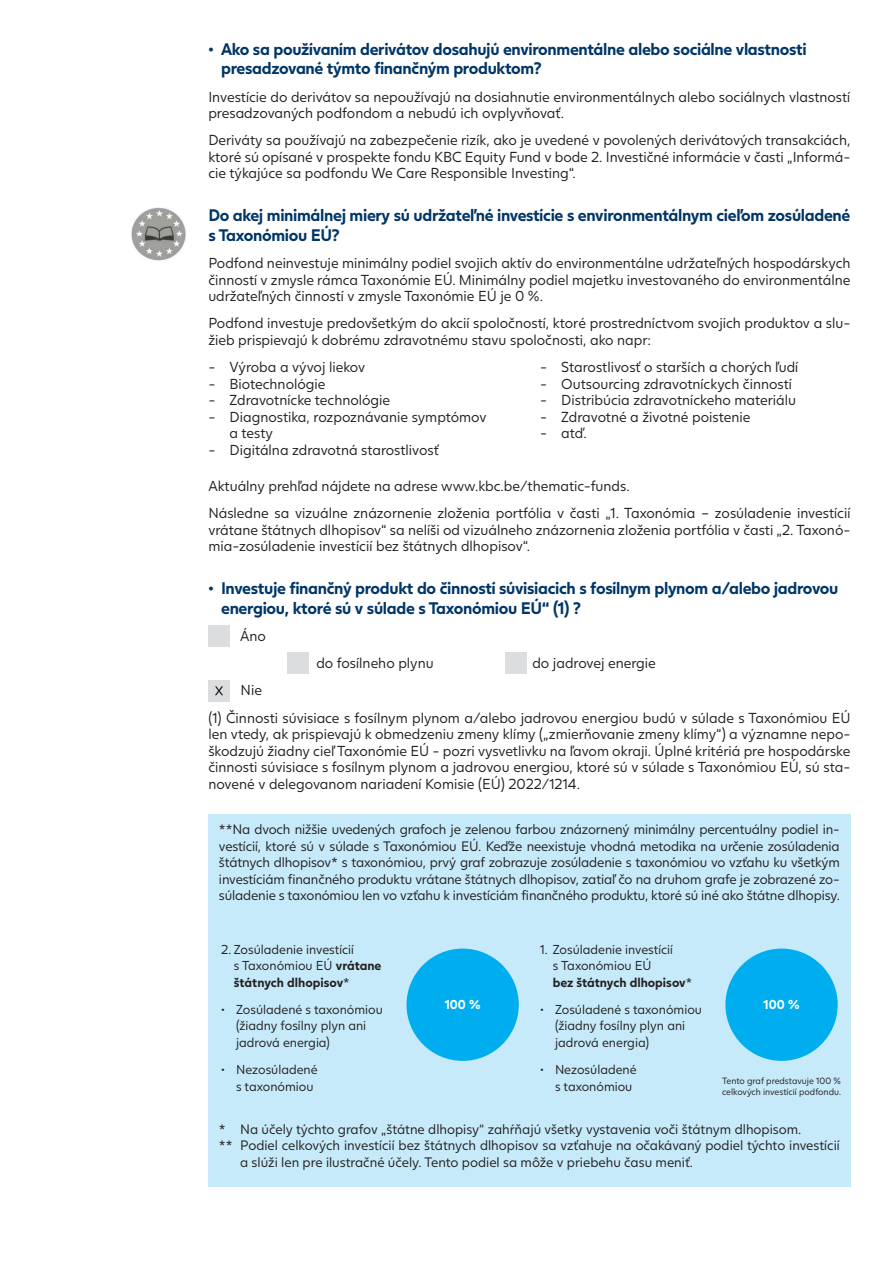
<style>
.page{position:relative;width:893px;height:1263px;background:#fff}
.page>*{position:absolute;margin:0;border:0;box-sizing:border-box;transform-origin:0 0}
.t1{font:700 16.5px/19.8px "Juli Sans";letter-spacing:-.02em;color:#003667}
.t2{font:14.25px/16.5px "Juli Sans";color:#231f20}
.t3{font:13.5px/16.5px "Juli Sans";color:#231f20;text-align:justify}
.t4{font:12.75px/16.5px "Juli Sans";color:#231f20}
.t5{font:700 12.75px "Juli Sans";color:#fff}
.t6{font:9px/10.8px "Juli Sans";color:#231f20}
.s1{font-weight:700}
</style>
<div class="page">
<div style="left:208px;top:625px;width:22px;height:22px;background:#dcdddf"></div>
<div style="left:208px;top:680px;width:22px;height:21px;background:#dcdddf"></div>
<div style="left:287px;top:653px;width:22px;height:21px;background:#dcdddf"></div>
<div style="left:505px;top:653px;width:21px;height:21px;background:#dcdddf"></div>
<div style="left:208px;top:814px;width:642px;height:373px;background:#c6eafa"></div>
<div style="left:406px;top:948px;width:113px;height:113px;background:#00aeef;border-radius:50%"></div>
<div style="left:725px;top:948px;width:113px;height:113px;background:#00aeef;border-radius:50%"></div>
<img style="left:131px;top:207px;width:55px;height:54px">
<svg style="left:215px;top:686px;width:8px;height:9px"></svg>
<p class="t1" style="left:221px;top:37px;width:587px;text-indent:-13px">• Ako sa používaním derivátov dosahujú environmentálne alebo sociálne vlastnosti presadzované týmto finančným produktom?</p>
<p class="t2" style="left:208px;top:87px;width:644px">Investície do derivátov sa nepoužívajú na dosiahnutie environmentálnych alebo sociálnych vlastností presadzovaných podfondom a nebudú ich ovplyvňovať.</p>
<p class="t2" style="left:208px;top:131px;width:644px;text-align:justify">Deriváty sa používajú na zabezpečenie rizík, ako je uvedené v povolených derivátových transakciách, ktoré sú opísané v prospekte fondu KBC Equity Fund v bode 2. Investičné informácie v časti „Informá&shy;cie týkajúce sa podfondu We Care Responsible Investing“.</p>
<p class="t1" style="left:208px;top:204px;width:644px">Do akej minimálnej miery sú udržateľné investície s environmentálnym cieľom zosúladené s Taxonómiou EÚ?</p>
<p class="t2" style="left:208px;top:254px;width:644px;text-align:justify">Podfond neinvestuje minimálny podiel svojich aktív do environmentálne udržateľných hospodárskych činností v zmysle rámca Taxonómie EÚ. Minimálny podiel majetku investovaného do environmentálne udržateľných činností v zmysle Taxonómie EÚ je 0 %.</p>
<p class="t2" style="left:208px;top:314px;width:644px">Podfond investuje predovšetkým do akcií spoločností, ktoré prostredníctvom svojich produktov a slu&shy;žieb prispievajú k dobrému zdravotnému stavu spoločnosti, ako napr:</p>
<p class="t2" style="left:208px;top:358px;width:158px">- Výroba a vývoj liekov</p>
<p class="t2" style="left:208px;top:374px;width:119px">- Biotechnológie</p>
<p class="t2" style="left:208px;top:391px;width:183px">- Zdravotnícke technológie</p>
<p class="t2" style="left:230px;top:407px;width:258px;text-indent:-21px">- Diagnostika, rozpoznávanie symptómov a testy</p>
<p class="t2" style="left:208px;top:440px;width:232px">- Digitálna zdravotná starostlivosť</p>
<p class="t2" style="left:540px;top:358px;width:260px">- Starostlivosť o starších a chorých ľudí</p>
<p class="t2" style="left:540px;top:374px;width:254px">- Outsourcing zdravotníckych činností</p>
<p class="t2" style="left:540px;top:391px;width:257px">- Distribúcia zdravotníckeho materiálu</p>
<p class="t2" style="left:540px;top:407px;width:212px">- Zdravotné a životné poistenie</p>
<p class="t2" style="left:540px;top:424px;width:48px">- atď.</p>
<p class="t2" style="left:208px;top:471px;width:644px;line-height:27.2px">Aktuálny prehľad nájdete na adrese www.kbc.be/thematic-funds.<br>Následne sa vizuálne znázornenie zloženia portfólia v časti „1. Taxonómia – zosúladenie investícií</p>
<p class="t2" style="left:208px;top:520px;width:644px">vrátane štátnych dlhopisov“ sa nelíši od vizuálneho znázornenia zloženia portfólia v časti „2. Taxonó&shy;mia-zosúladenie investícií bez štátnych dlhopisov“.</p>
<p class="t1" style="left:221px;top:576px;width:619px;text-indent:-13px">• Investuje finančný produkt do činností súvisiacich s fosílnym plynom a/alebo jadrovou energiou, ktoré sú v súlade s Taxonómiou EÚ“ (1) ?</p>
<p class="t2" style="left:240px;top:627px;width:27px">Áno</p>
<p class="t2" style="left:316px;top:654px;width:119px">do fosílneho plynu</p>
<p class="t2" style="left:532px;top:654px;width:125px">do jadrovej energie</p>
<p class="t2" style="left:208px;top:676px;width:644px;line-height:27.2px;text-indent:32px">Nie<br>(1) Činnosti súvisiace s fosílnym plynom a/alebo jadrovou energiou budú v súlade s Taxonómiou EÚ</p>
<p class="t2" style="left:208px;top:725px;width:644px;text-align:justify">len vtedy, ak prispievajú k obmedzeniu zmeny klímy („zmierňovanie zmeny klímy“) a významne nepo&shy;škodzujú žiadny cieľ Taxonómie EÚ - pozri vysvetlivku na ľavom okraji. Úplné kritériá pre hospodárske činnosti súvisiace s fosílnym plynom a jadrovou energiou, ktoré sú v súlade s Taxonómiou EÚ, sú sta&shy;novené v delegovanom nariadení Komisie (EÚ) 2022/1214.</p>
<p class="t3" style="left:219px;top:820px;width:622px">**Na dvoch nižšie uvedených grafoch je zelenou farbou znázornený minimálny percentuálny podiel in&shy;vestícií, ktoré sú v súlade s Taxonómiou EÚ. Keďže neexistuje vhodná metodika na určenie zosúladenia štátnych dlhopisov* s taxonómiou, prvý graf zobrazuje zosúladenie s taxonómiou vo vzťahu ku všetkým investíciám finančného produktu vrátane štátnych dlhopisov, zatiaľ čo na druhom grafe je zobrazené zo&shy;súladenie s taxonómiou len vo vzťahu k investíciám finančného produktu, ktoré sú iné ako štátne dlhopisy.</p>
<p class="t4" style="left:234px;top:940px;width:149px;text-indent:-13px">2. Zosúladenie investícií<br>s Taxonómiou EÚ <span class="s1">vrátane štátnych dlhopisov</span>*</p>
<p class="t4" style="left:236px;top:1000px;width:148px;text-indent:-15px">• Zosúladené s taxonómiou (žiadny fosílny plyn ani jadrová energia)</p>
<p class="t4" style="left:236px;top:1060px;width:83px;text-indent:-15px">• Nezosúladené s taxonómiou</p>
<p class="t4" style="left:553px;top:940px;width:141px;text-indent:-13px">1. Zosúladenie investícií<br>s Taxonómiou EÚ<br><span class="s1">bez štátnych dlhopisov</span>*</p>
<p class="t4" style="left:555px;top:1000px;width:148px;text-indent:-15px">• Zosúladené s taxonómiou (žiadny fosílny plyn ani jadrová energia)</p>
<p class="t4" style="left:555px;top:1060px;width:83px;text-indent:-15px">• Nezosúladené s taxonómiou</p>
<p class="t5" style="left:445px;top:994px;width:37px">100 %</p>
<p class="t5" style="left:764px;top:994px;width:37px">100 %</p>
<p class="t6" style="left:722px;top:1075px;width:120px">Tento graf predstavuje 100 % celkových investícií podfondu.</p>
<p class="t3" style="left:219px;top:1120px;width:584px">* Na účely týchto grafov „štátne dlhopisy“ zahŕňajú všetky vystavenia voči štátnym dlhopisom.</p>
<p class="t3" style="left:219px;top:1136px;width:622px">** Podiel celkových investícií bez štátnych dlhopisov sa vzťahuje na očakávaný podiel týchto investícií</p>
<p class="t3" style="left:240px;top:1153px;width:454px">a slúži len pre ilustračné účely. Tento podiel sa môže v priebehu času meniť.</p>
</div>
